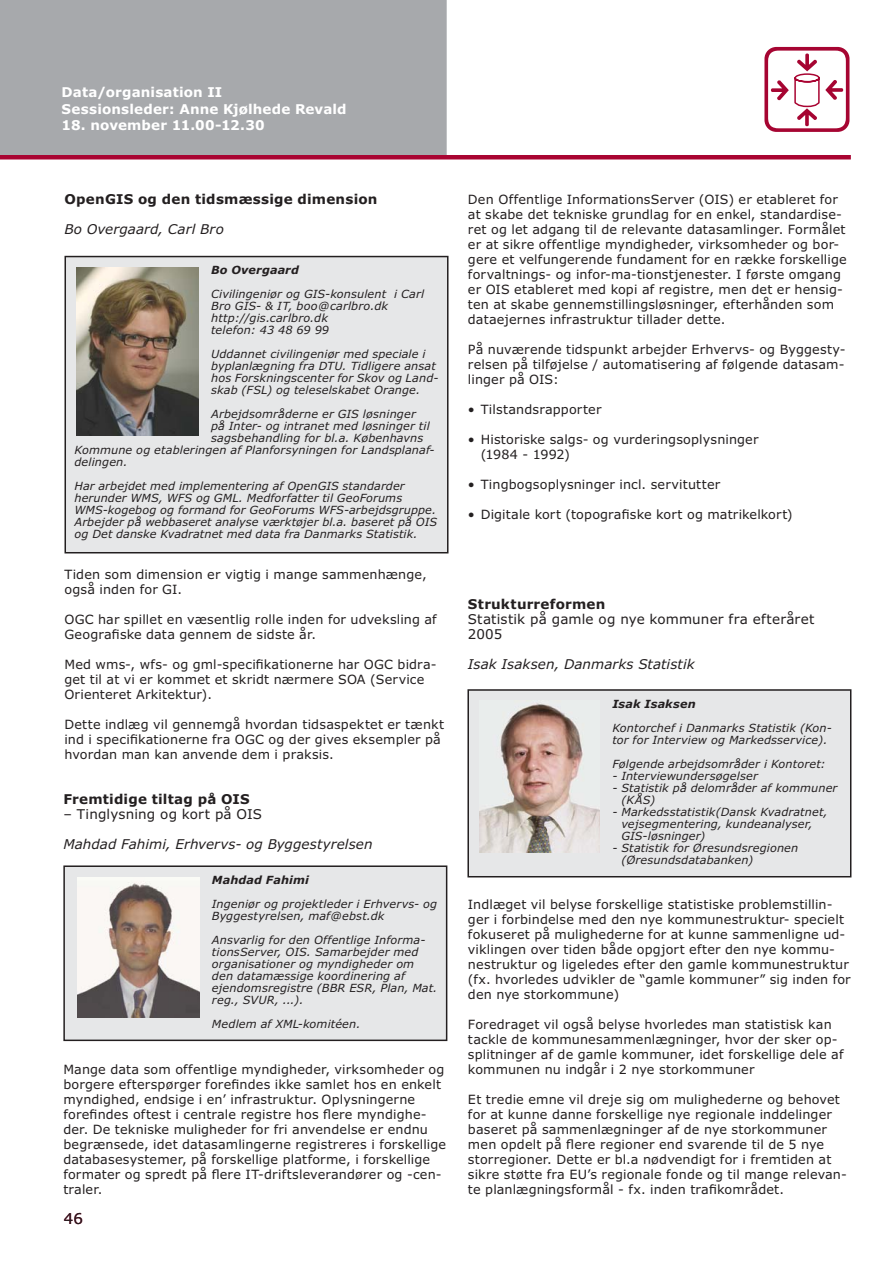
<style>
.page{position:relative;width:893px;height:1263px;background:#fff}
.page>*{position:absolute;margin:0;border:0;box-sizing:border-box;transform-origin:0 0}
.t1{font:15px "Verdana";color:#231f20}
.t2{font:italic 13.5px "Verdana";letter-spacing:.005em;color:#231f20}
.t3{font:700 13.5px/16.5px "Verdana";letter-spacing:.01em;color:#fff}
.t4{font:700 13.5px "Verdana";letter-spacing:.015em;color:#231f20}
.t5{font:13.5px/15px "Verdana";letter-spacing:.01em;color:#231f20}
.t6{font:12.75px/15px "Verdana";letter-spacing:.01em;color:#231f20}
.t7{font:italic 11.25px/12px "Verdana";letter-spacing:.01em;color:#231f20}
.t8{font:italic 700 11.25px "Verdana";letter-spacing:.015em;color:#231f20}
</style>
<div class="page">
<svg style="left:764px;top:47px;width:85px;height:85px"></svg>
<div style="left:65px;top:257px;width:383px;height:296px;background:#e6e7e8"></div>
<div style="left:64px;top:256px;width:384px;height:297px;border:2px solid #231f20"></div>
<div style="left:64px;top:866px;width:382px;height:174px;background:#e6e7e8"></div>
<div style="left:63px;top:865px;width:384px;height:176px;border:2px solid #231f20"></div>
<img style="left:78px;top:877px;width:121px;height:140px">
<div style="left:468px;top:690px;width:382px;height:187px;background:#e6e7e8"></div>
<div style="left:467px;top:689px;width:384px;height:188px;border:2px solid #231f20"></div>
<img style="left:480px;top:703px;width:119px;height:149px">
<div style="left:0;top:0;width:446px;height:155px;background:#a7a9ac"></div>
<hr style="left:0;top:155px;width:850px;height:4px;background:#a90432">
<img style="left:77px;top:267px;width:121px;height:168px">
<p class="t3" style="left:62px;top:85px;width:286px">Data/organisation II<br>Sessionsleder: Anne Kjølhede Revald</p>
<p class="t3" style="left:62px;top:118px;width:204px">18. november 11.00-12.30</p>
<p class="t4" style="left:64px;top:194px;width:314px">OpenGIS og den tidsmæssige dimension</p>
<p class="t2" style="left:64px;top:224px;width:161px">Bo Overgaard, Carl Bro</p>
<p class="t8" style="left:211px;top:266px;width:89px">Bo Overgaard</p>
<p class="t7" style="left:211px;top:289px;width:215px">Civilingeniør og GIS-konsulent i Carl<br>Bro GIS- &amp; IT, boo@carlbro.dk http://gis.carlbro.dk<br>telefon: 43 48 69 99</p>
<p class="t7" style="left:211px;top:349px;width:229px">Uddannet civilingeniør med speciale i byplanlægning fra DTU. Tidligere ansat hos Forskningscenter for Skov og Land&shy;skab (FSL) og teleselskabet Oran ge.</p>
<p class="t7" style="left:211px;top:409px;width:206px">Arbejdsområderne er GIS løsninger</p>
<p class="t7" style="left:211px;top:421px;width:220px">på Inter- og intranet med løsninger til</p>
<p class="t7" style="left:211px;top:433px;width:214px">sagsbehandling for bl.a. Københavns</p>
<p class="t7" style="left:74px;top:445px;width:361px">Kommune og etableringen af Planforsy ningen for Landsplan af-</p>
<p class="t7" style="left:74px;top:457px;width:54px">delingen.</p>
<p class="t7" style="left:74px;top:481px;width:364px">Har arbejdet med implementering af OpenGIS standarder herunder WMS, WFS og GML. Medforfatter til GeoForums WMS-kogebog og formand for GeoForums WFS-arbejdsgrup pe.<br>Arbejder på webbaseret analyse værktøjer bl.a. baseret på OIS og Det danske Kvadratnet med data fra Danmarks Statistik.</p>
<p class="t6" style="left:64px;top:568px;width:364px">Tiden som dimension er vigtig i mange sammenhænge, også inden for GI.</p>
<p class="t6" style="left:64px;top:613px;width:374px">OGC har spillet en væsentlig rolle inden for udveksling af<br>Geografiske data gennem de sidste år.</p>
<p class="t6" style="left:64px;top:658px;width:373px">Med wms-, wfs- og gml-specifikationerne har OGC bidra&shy;get til at vi er kommet et skridt nærmere SOA (Service<br>Orienteret Arkitektur).</p>
<p class="t6" style="left:64px;top:718px;width:381px">Dette indlæg vil gennemgå hvordan tidsaspektet er tænkt ind i specifikationerne fra OGC og der gives eksempler på hvordan man kan anvende dem i praksis.</p>
<p class="t4" style="left:63px;top:794px;width:188px">Fremtidige tiltag på OIS</p>
<p class="t5" style="left:63px;top:808px;width:200px">– Tinglysning og kort på OIS</p>
<p class="t2" style="left:63px;top:839px;width:311px">Mahdad Fahimi, Erhvervs- og Byggestyrelsen</p>
<p class="t8" style="left:212px;top:876px;width:98px">Mahdad Fahimi</p>
<p class="t7" style="left:212px;top:899px;width:227px">Ingeniør og projektleder i Erhvervs- og<br>Byggestyrelsen, maf@ebst.dk</p>
<p class="t7" style="left:212px;top:935px;width:227px">Ansvarlig for den Offentlige Informa&shy;tionsServer, OIS. Samarbejder med organisationer og myndigheder om den datamæssige koordinering af ejendomsregistre (BBR ESR, Plan, Mat. reg., SVUR, ...).</p>
<p class="t7" style="left:212px;top:1019px;width:150px">Medlem af XML-komitéen.</p>
<p class="t6" style="left:63px;top:1063px;width:384px">Mange data som offentlige myndigheder, virksomheder og borgere efterspørger forefindes ikke samlet hos en enkelt myndighed, endsige i en’ infrastruktur. Oplysningerne forefindes oftest i centrale registre hos flere myndighe&shy;der. De tekniske muligheder for fri anvendelse er endnu begrænsede, idet datasamlingerne registreres i forskellige databasesystemer, på forskellige platforme, i forskellige formater og spredt på flere IT-driftsleverandører og -cen&shy;traler.</p>
<p class="t1" style="left:64px;top:1213px;width:21px">46</p>
<p class="t6" style="left:468px;top:193px;width:380px">Den Offentlige InformationsServer (OIS) er etableret for at skabe det tekniske grundlag for en enkel, standardise&shy;ret og let adgang til de relevante datasamlinger. Formålet er at sikre offentlige myndigheder, virksomheder og bor&shy;gere et velfungerende fundament for en række forskellige forvaltnings- og infor-ma-tionstjenester. I første omgang er OIS etableret med kopi af registre, men det er hensig&shy;ten at skabe gennemstillingsløsninger, efterhånden som dataejernes infrastruktur tillader dette.</p>
<p class="t6" style="left:468px;top:343px;width:379px;text-align:justify">På nuværende tidspunkt arbejder Erhvervs- og Byggesty&shy;relsen på tilføjelse / automatisering af følgende datasam&shy;linger på OIS:</p>
<p class="t6" style="left:468px;top:403px;width:135px">• Tilstandsrapporter</p>
<p class="t6" style="left:480px;top:433px;width:279px;text-indent:-13px">• Historiske salgs- og vurderingsoplysninger (1984 - 1992)</p>
<p class="t6" style="left:468px;top:478px;width:254px">• Tingbogsoplysninger incl. servitutter</p>
<p class="t6" style="left:468px;top:508px;width:326px">• Digitale kort (topografiske kort og matrikelkort)</p>
<p class="t4" style="left:468px;top:599px;width:139px">Strukturreformen</p>
<p class="t5" style="left:468px;top:613px;width:348px">Statistik på gamle og nye kommuner fra efteråret<br>2005</p>
<p class="t2" style="left:468px;top:659px;width:228px">Isak Isaksen, Danmarks Statistik</p>
<p class="t8" style="left:612px;top:699px;width:85px">Isak Isaksen</p>
<p class="t7" style="left:612px;top:723px;width:221px">Kontorchef i Danmarks Statistik (Kon&shy;tor for Interview og Markedsservice).</p>
<p class="t7" style="left:612px;top:759px;width:215px">Følgende arbejdsområder i Kontoret:</p>
<p class="t7" style="left:612px;top:771px;width:147px">- Interviewundersøgelser</p>
<p class="t7" style="left:621px;top:783px;width:217px;text-indent:-9px">- Statistik på delområder af kommuner (KÅS)</p>
<p class="t7" style="left:621px;top:807px;width:207px;text-indent:-9px">- Markedsstatistik(Dansk Kvadratnet, vejsegmentering, kundeanalyser,<br>GIS-løsninger)</p>
<p class="t7" style="left:621px;top:843px;width:178px;text-indent:-9px">- Statistik for Øresundsregionen (Øresundsdatabanken)</p>
<p class="t6" style="left:468px;top:898px;width:384px">Indlæget vil belyse forskellige statistiske problemstillin&shy;ger i forbindelse med den nye kommunestruktur- specielt fokuseret på mulighederne for at kunne sammenligne ud&shy;viklingen over tiden både opgjort efter den nye kommu&shy;nestruktur og ligeledes efter den gamle kommunestruktur (fx. hvorledes udvikler de “gamle kommuner” sig inden for den nye storkommune)</p>
<p class="t6" style="left:468px;top:1018px;width:377px">Foredraget vil også belyse hvorledes man statistisk kan tackle de kommunesammenlægninger, hvor der sker op&shy;splitninger af de gamle kommuner, idet forskellige dele af kommunen nu indgår i 2 nye storkommuner</p>
<p class="t6" style="left:468px;top:1093px;width:380px">Et tredie emne vil dreje sig om mulighederne og behovet for at kunne danne forskellige nye regionale inddelinger baseret på sammenlægninger af de nye storkommuner men opdelt på flere regioner end svarende til de 5 nye storregioner. Dette er bl.a nødvendigt for i fremtiden at sikre støtte fra EU’s regionale fonde og til mange relevan&shy;te planlægningsformål - fx. inden trafikområdet.</p>
</div>
